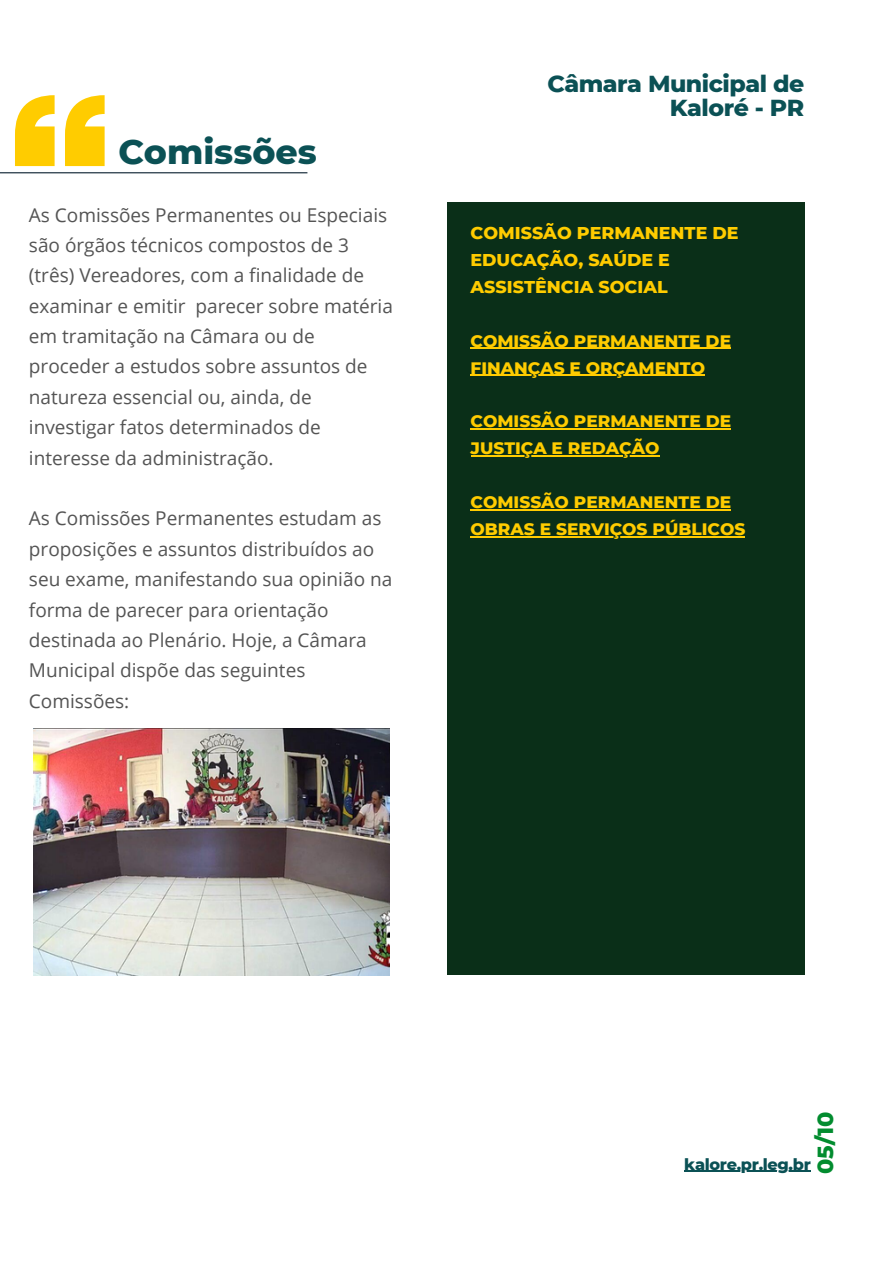
<style>
.page{position:relative;width:894px;height:1264px;background:#fff}
.page>*{position:absolute;margin:0;border:0;box-sizing:border-box;transform-origin:0 0}
.t1{font:800 34.65px "Montserrat";color:#0b5155}
.t2{font:800 23.55px/24.8px "Montserrat";letter-spacing:-.02em;color:#0b5155;text-align:right}
.t3{font:800 22.35px "Montserrat";color:#028c2f}
.t4{font:19.05px/30.3px "Open Sans";color:#545454}
.t5{font:800 17.4px/27px "Montserrat";color:#fc0}
.t6{font:800 16.95px/27px "Montserrat";color:#fc0}
.t7{font:800 16.05px "Montserrat";letter-spacing:-.02em;color:#0b5155}
</style>
<div class="page">
<img style="left:33px;top:728px;width:357px;height:247px">
<hr style="left:0;top:172px;width:307px;height:1px;background:#0a202f">
<svg style="left:15px;top:95px;width:90px;height:71px"></svg>
<div style="left:447px;top:203px;width:357px;height:771px;background:#0a2f18"></div>
<hr style="left:470px;top:347px;width:260px;height:2px;background:#fc0">
<hr style="left:470px;top:374px;width:234px;height:2px;background:#fc0">
<hr style="left:470px;top:428px;width:261px;height:1px;background:#fc0">
<hr style="left:470px;top:455px;width:189px;height:1px;background:#fc0">
<hr style="left:684px;top:1170px;width:126px;height:1px;background:#0b5155">
<hr style="left:470px;top:509px;width:261px;height:1px;background:#fc0">
<hr style="left:470px;top:536px;width:275px;height:1px;background:#fc0">
<p class="t1" style="left:118px;top:130px;width:200px">Comissões</p>
<h4 class="t4" style="left:29px;top:199px;width:365px">As Comissões Permanentes ou Especiais são órgãos técnicos compostos de 3 (três) Vereadores, com a finalidade de examinar e emitir parecer sobre matéria em tramitação na Câmara ou de proceder a estudos sobre assuntos de natureza essencial ou, ainda, de investigar fatos determinados de interesse da administração.</h4>
<h4 class="t4" style="left:29px;top:503px;width:365px">As Comissões Permanentes estudam as proposições e assuntos distribuídos ao seu exame, manifestando sua opinião na forma de parecer para orientação destinada ao Plenário. Hoje, a Câmara<br>Municipal dispõe das seguintes<br>Comissões:</h4>
<p class="t2" style="left:547px;top:71px;width:258px">Câmara Municipal de<br>Kaloré - PR</p>
<h5 class="t5" style="left:470px;top:219px;width:269px">COMISSÃO PERMANENTE DE<br>EDUCAÇÃO, SAÚDE E<br>ASSISTÊNCIA SOCIAL</h5>
<h2 class="t6" style="left:470px;top:327px;width:262px">COMISSÃO PERMANENTE DE</h2>
<h3 class="t6" style="left:470px;top:354px;width:236px">FINANÇAS E ORÇAMENTO</h3>
<h5 class="t6" style="left:470px;top:408px;width:262px">COMISSÃO PERMANENTE DE</h5>
<h5 class="t6" style="left:470px;top:435px;width:190px">JUSTIÇA E REDAÇÃO</h5>
<p class="t6" style="left:470px;top:488px;width:276px">COMISSÃO PERMANENTE DE<br>OBRAS E SERVIÇOS PÚBLICOS</p>
<h1 class="t3" style="left:811px;top:1174px;width:64px;rotate:-90deg">05/10</h1>
<h2 class="t7" style="left:684px;top:1154px;width:128px">kalore.pr.leg.br</h2>
</div>
